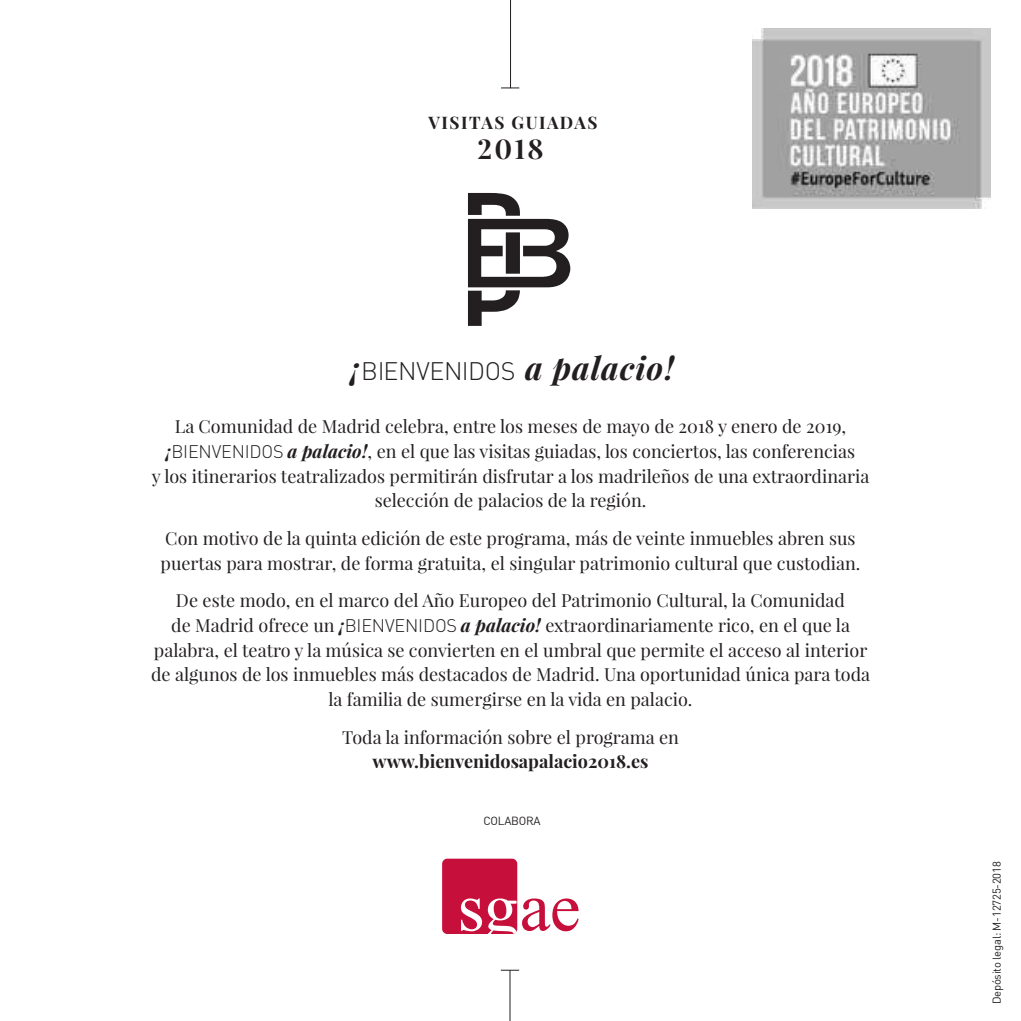
<style>
.page{position:relative;width:1021px;height:1021px;background:#fff}
.page>*{position:absolute;margin:0;border:0;box-sizing:border-box;transform-origin:0 0}
.t1{font:69.3px "Times New Roman";color:#c70f3b}
.t2{font:700 27.22px "Playfair Display";color:#231f20}
.t3{font:300 24.97px "DIN Pro";letter-spacing:-.01em;color:#231f20}
.t4{font:18px/24.8px "Playfair Display";color:#231f20;text-align:center}
.t5{font:700 18px "Playfair Display";color:#231f20}
.t6{font:700 17.32px "Playfair Display";letter-spacing:.09em;color:#231f20}
.t7{font:11.7px "DIN";letter-spacing:-.02em;color:#231f20}
.t8{font:11.25px "DIN";letter-spacing:-.02em;color:#231f20}
.s1{font-family:"Playfair Display";font-weight:700;font-style:italic;font-size:31.72px}
.s2{font-weight:700;font-style:italic}
.s3{font-family:"DIN Pro";font-weight:300}
.s4{color:#fff}
</style>
<div class="page">
<hr style="left:509px;top:970px;width:1px;height:50px;background:#231f20">
<svg style="left:501px;top:969px;width:18px;height:1px"></svg>
<hr style="left:510px;top:0;width:1px;height:88px;background:#231f20">
<svg style="left:501px;top:88px;width:18px;height:1px"></svg>
<img style="left:752px;top:28px;width:238px;height:181px">
<svg style="left:468px;top:193px;width:102px;height:133px"></svg>
<div style="left:442px;top:858px;width:75px;height:76px;background:#c70f3b;border-radius:5px"></div>
<svg style="left:488px;top:898px;width:28px;height:36px"></svg>
<p class="t6" style="left:428px;top:112px;width:170px">VISITAS GUIADAS</p>
<h2 class="t2" style="left:477px;top:132px;width:67px">2018</h2>
<h3 class="t3" style="left:350px;top:351px;width:325px"><span class="s1">¡</span>BIENVENIDOS <span class="s1">a palacio!</span></h3>
<p class="t4" style="left:152px;top:414px;width:719px">La Comunidad de Madrid celebra, entre los meses de mayo de 2018 y enero de 2019, <span class="s2">¡</span><span class="s3">BIENVENIDOS</span> <span class="s2">a palacio!</span>, en el que las visitas guiadas, los conciertos, las conferencias<br>y los itinerarios teatralizados permitirán disfrutar a los madrileños de una extraordinaria selección de palacios de la región.</p>
<p class="t4" style="left:160px;top:525px;width:701px;text-align:left">Con motivo de la quinta edición de este programa, más de veinte inmuebles abren sus puertas para mostrar, de forma gratuita, el singular patrimonio cultural que custodian.</p>
<p class="t4" style="left:151px;top:588px;width:720px">De este modo, en el marco del Año Europeo del Patrimonio Cultural, la Comunidad<br>de Madrid ofrece un <span class="s2">¡</span><span class="s3">BIENVENIDOS</span> <span class="s2">a palacio!</span> extraordinariamente rico, en el que la palabra, el teatro y la música se convierten en el umbral que permite el acceso al interior de algunos de los inmuebles más destacados de Madrid. Una oportunidad única para toda la familia de sumergirse en la vida en palacio.</p>
<p class="t4" style="left:342px;top:724px;width:338px">Toda la información sobre el programa en</p>
<p class="t5" style="left:372px;top:750px;width:277px">www.bienvenidosapalacio2018.es</p>
<p class="t7" style="left:483px;top:813px;width:59px">COLABORA</p>
<h1 class="t1" style="left:457px;top:860px;width:124px"><span class="s4">s</span> ae</h1>
<p class="t8" style="left:989px;top:1004px;width:144px;rotate:-90deg">Depósito legal: M-12725-2018</p>
</div>
